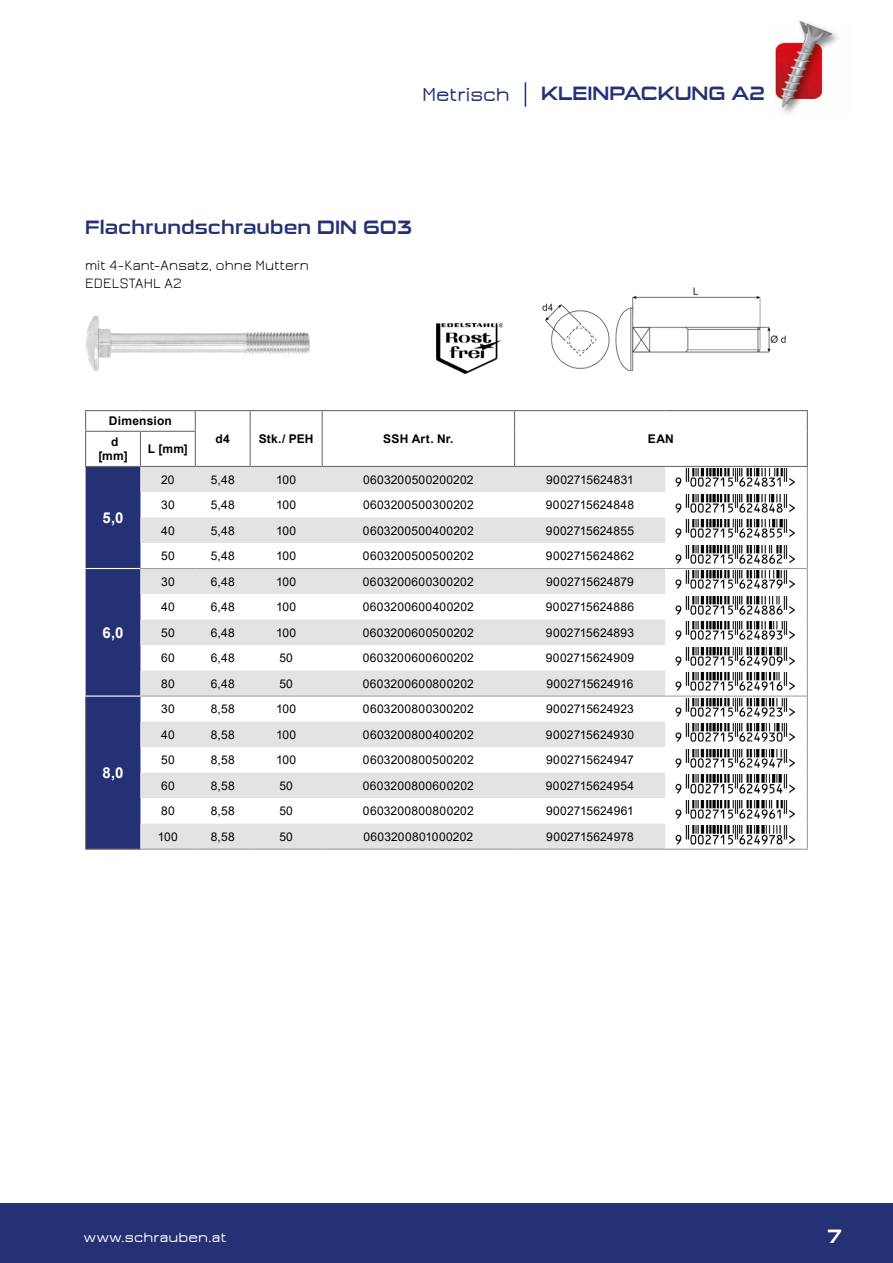
<style>
.page{position:relative;width:893px;height:1263px;background:#fff}
.page>*{position:absolute;margin:0;border:0;box-sizing:border-box;transform-origin:0 0}
.t1{font:600 21px "Jura";letter-spacing:-.005em;color:#253175}
.t2{font:19.5px "Sui Generis Rg SSH";letter-spacing:.005em;color:#253175}
.t3{font:19.5px "Sui Generis Rg SSH";color:#fff}
.t4{font:15px/18px "Jura";letter-spacing:.005em;color:#000}
.t5{font:600 15px "Jura";letter-spacing:.005em;color:#fff}
.t6{font:700 15px "Arial";color:#fff}
.t7{font:12px "Arial";letter-spacing:.02em;color:#000}
.t8{font:700 12px/20.7px "Arial";letter-spacing:.02em;color:#000}
</style>
<div class="page">
<div style="left:0;top:1203px;width:893px;height:60px;background:#253175"></div>
<img style="left:774px;top:21px;width:64px;height:93px">
<svg style="left:525px;top:82px;width:1px;height:25px"></svg>
<img style="left:436px;top:324px;width:66px;height:50px">
<img style="left:86px;top:316px;width:224px;height:55px">
<svg style="left:140px;top:467px;width:525px;height:382px;fill:#e3e3e4"></svg>
<svg style="left:665px;top:467px;width:142px;height:382px"></svg>
<svg style="left:195px;top:411px;width:1px;height:20px"></svg>
<svg style="left:250px;top:411px;width:1px;height:20px"></svg>
<svg style="left:322px;top:411px;width:1px;height:20px"></svg>
<svg style="left:514px;top:411px;width:1px;height:20px"></svg>
<hr style="left:85px;top:431px;width:55px;height:1px;background:#706f6f">
<hr style="left:140px;top:431px;width:56px;height:1px;background:#706f6f">
<hr style="left:140px;top:432px;width:1px;height:34px;background:#706f6f">
<hr style="left:195px;top:432px;width:1px;height:34px;background:#706f6f">
<hr style="left:250px;top:431px;width:1px;height:35px;background:#706f6f">
<hr style="left:322px;top:431px;width:1px;height:35px;background:#706f6f">
<hr style="left:514px;top:431px;width:1px;height:35px;background:#706f6f">
<svg style="left:807px;top:467px;width:1px;height:382px"></svg>
<hr style="left:140px;top:849px;width:55px;height:1px;background:#9d9d9c">
<hr style="left:195px;top:849px;width:55px;height:1px;background:#9d9d9c">
<hr style="left:250px;top:849px;width:72px;height:1px;background:#9d9d9c">
<hr style="left:322px;top:849px;width:192px;height:1px;background:#9d9d9c">
<hr style="left:514px;top:849px;width:151px;height:1px;background:#9d9d9c">
<hr style="left:665px;top:849px;width:143px;height:1px;background:#9d9d9c">
<hr style="left:85px;top:410px;width:55px;height:1px;background:#706f6f">
<svg style="left:85px;top:411px;width:1px;height:20px"></svg>
<hr style="left:140px;top:410px;width:55px;height:1px;background:#706f6f">
<hr style="left:195px;top:410px;width:55px;height:1px;background:#706f6f">
<hr style="left:250px;top:410px;width:72px;height:1px;background:#706f6f">
<hr style="left:322px;top:410px;width:192px;height:1px;background:#706f6f">
<hr style="left:514px;top:410px;width:151px;height:1px;background:#706f6f">
<hr style="left:665px;top:410px;width:143px;height:1px;background:#706f6f">
<svg style="left:807px;top:411px;width:1px;height:20px"></svg>
<hr style="left:85px;top:432px;width:1px;height:34px;background:#706f6f">
<hr style="left:807px;top:431px;width:1px;height:35px;background:#706f6f">
<hr style="left:140px;top:466px;width:55px;height:1px;background:#706f6f">
<hr style="left:195px;top:466px;width:55px;height:1px;background:#706f6f">
<hr style="left:250px;top:466px;width:72px;height:1px;background:#706f6f">
<hr style="left:322px;top:466px;width:192px;height:1px;background:#706f6f">
<hr style="left:514px;top:466px;width:151px;height:1px;background:#706f6f">
<hr style="left:665px;top:466px;width:143px;height:1px;background:#706f6f">
<hr style="left:140px;top:568px;width:55px;height:1px;background:#9d9d9c">
<hr style="left:195px;top:568px;width:55px;height:1px;background:#9d9d9c">
<hr style="left:250px;top:568px;width:72px;height:1px;background:#9d9d9c">
<hr style="left:322px;top:568px;width:192px;height:1px;background:#9d9d9c">
<hr style="left:514px;top:568px;width:151px;height:1px;background:#9d9d9c">
<hr style="left:665px;top:568px;width:142px;height:1px;background:#9d9d9c">
<hr style="left:140px;top:696px;width:55px;height:1px;background:#9d9d9c">
<hr style="left:195px;top:696px;width:55px;height:1px;background:#9d9d9c">
<hr style="left:250px;top:696px;width:72px;height:1px;background:#9d9d9c">
<hr style="left:322px;top:696px;width:192px;height:1px;background:#9d9d9c">
<hr style="left:514px;top:696px;width:151px;height:1px;background:#9d9d9c">
<hr style="left:665px;top:696px;width:142px;height:1px;background:#9d9d9c">
<svg style="left:85px;top:466px;width:55px;height:383px;background:#2f3b79"></svg>
<hr style="left:85px;top:849px;width:55px;height:1px;background:#706f6f">
<hr style="left:85px;top:695px;width:55px;height:2px;background:#fff">
<img style="left:674px;top:469px;width:125px;height:21px">
<img style="left:674px;top:494px;width:125px;height:21px">
<img style="left:674px;top:520px;width:125px;height:21px">
<img style="left:674px;top:545px;width:125px;height:21px">
<img style="left:674px;top:571px;width:125px;height:21px">
<img style="left:674px;top:596px;width:125px;height:21px">
<img style="left:674px;top:622px;width:125px;height:21px">
<img style="left:674px;top:647px;width:125px;height:21px">
<img style="left:674px;top:673px;width:125px;height:21px">
<img style="left:674px;top:698px;width:125px;height:21px">
<img style="left:674px;top:724px;width:125px;height:21px">
<img style="left:674px;top:749px;width:125px;height:21px">
<img style="left:674px;top:775px;width:125px;height:21px">
<img style="left:674px;top:800px;width:125px;height:21px">
<img style="left:674px;top:826px;width:125px;height:21px">
<img style="left:542px;top:287px;width:244px;height:84px">
<h1 class="t1" style="left:422px;top:83px;width:89px">Metrisch</h1>
<h2 class="t2" style="left:541px;top:82px;width:225px">KLEINPACKUNG A2</h2>
<h2 class="t2" style="left:85px;top:216px;width:328px">Flachrundschrauben DIN 603</h2>
<p class="t4" style="left:85px;top:256px;width:225px">mit 4-Kant-Ansatz, ohne Muttern<br>EDELSTAHL A2</p>
<p class="t8" style="left:109px;top:411px;width:64px">Dimension d</p>
<p class="t8" style="left:148px;top:439px;width:42px">L [mm]</p>
<p class="t8" style="left:98px;top:446px;width:31px">[mm]</p>
<p class="t8" style="left:216px;top:428px;width:16px">d4</p>
<p class="t8" style="left:259px;top:428px;width:56px">Stk./ PEH</p>
<p class="t8" style="left:383px;top:428px;width:72px">SSH Art. Nr.</p>
<p class="t8" style="left:648px;top:428px;width:27px">EAN</p>
<p class="t6" style="left:103px;top:507px;width:22px">5,0</p>
<p class="t6" style="left:103px;top:622px;width:22px">6,0</p>
<p class="t6" style="left:103px;top:762px;width:22px">8,0</p>
<p class="t7" style="left:161px;top:471px;width:15px">20</p>
<p class="t7" style="left:211px;top:471px;width:25px">5,48</p>
<p class="t7" style="left:276px;top:471px;width:22px">100</p>
<p class="t7" style="left:363px;top:471px;width:112px">0603200500200202</p>
<p class="t7" style="left:546px;top:471px;width:89px">9002715624831</p>
<p class="t7" style="left:161px;top:497px;width:15px">30</p>
<p class="t7" style="left:211px;top:497px;width:25px">5,48</p>
<p class="t7" style="left:276px;top:497px;width:22px">100</p>
<p class="t7" style="left:363px;top:497px;width:112px">0603200500300202</p>
<p class="t7" style="left:546px;top:497px;width:90px">9002715624848</p>
<p class="t7" style="left:161px;top:522px;width:15px">40</p>
<p class="t7" style="left:211px;top:522px;width:25px">5,48</p>
<p class="t7" style="left:276px;top:522px;width:22px">100</p>
<p class="t7" style="left:363px;top:522px;width:112px">0603200500400202</p>
<p class="t7" style="left:546px;top:522px;width:90px">9002715624855</p>
<p class="t7" style="left:161px;top:548px;width:15px">50</p>
<p class="t7" style="left:211px;top:548px;width:25px">5,48</p>
<p class="t7" style="left:276px;top:548px;width:22px">100</p>
<p class="t7" style="left:363px;top:548px;width:112px">0603200500500202</p>
<p class="t7" style="left:546px;top:548px;width:90px">9002715624862</p>
<p class="t7" style="left:161px;top:573px;width:15px">30</p>
<p class="t7" style="left:211px;top:573px;width:25px">6,48</p>
<p class="t7" style="left:276px;top:573px;width:22px">100</p>
<p class="t7" style="left:363px;top:573px;width:112px">0603200600300202</p>
<p class="t7" style="left:546px;top:573px;width:89px">9002715624879</p>
<p class="t7" style="left:161px;top:599px;width:15px">40</p>
<p class="t7" style="left:211px;top:599px;width:25px">6,48</p>
<p class="t7" style="left:276px;top:599px;width:22px">100</p>
<p class="t7" style="left:363px;top:599px;width:113px">0603200600400202</p>
<p class="t7" style="left:546px;top:599px;width:90px">9002715624886</p>
<p class="t7" style="left:161px;top:624px;width:15px">50</p>
<p class="t7" style="left:211px;top:624px;width:25px">6,48</p>
<p class="t7" style="left:276px;top:624px;width:22px">100</p>
<p class="t7" style="left:363px;top:624px;width:112px">0603200600500202</p>
<p class="t7" style="left:546px;top:624px;width:90px">9002715624893</p>
<p class="t7" style="left:161px;top:650px;width:15px">60</p>
<p class="t7" style="left:211px;top:650px;width:25px">6,48</p>
<p class="t7" style="left:279px;top:650px;width:15px">50</p>
<p class="t7" style="left:363px;top:650px;width:113px">0603200600600202</p>
<p class="t7" style="left:546px;top:650px;width:90px">9002715624909</p>
<p class="t7" style="left:161px;top:675px;width:15px">80</p>
<p class="t7" style="left:211px;top:675px;width:25px">6,48</p>
<p class="t7" style="left:279px;top:675px;width:15px">50</p>
<p class="t7" style="left:363px;top:675px;width:113px">0603200600800202</p>
<p class="t7" style="left:546px;top:675px;width:89px">9002715624916</p>
<p class="t7" style="left:161px;top:701px;width:15px">30</p>
<p class="t7" style="left:211px;top:701px;width:26px">8,58</p>
<p class="t7" style="left:276px;top:701px;width:22px">100</p>
<p class="t7" style="left:363px;top:701px;width:112px">0603200800300202</p>
<p class="t7" style="left:546px;top:701px;width:89px">9002715624923</p>
<p class="t7" style="left:161px;top:726px;width:15px">40</p>
<p class="t7" style="left:211px;top:726px;width:26px">8,58</p>
<p class="t7" style="left:276px;top:726px;width:22px">100</p>
<p class="t7" style="left:363px;top:726px;width:112px">0603200800400202</p>
<p class="t7" style="left:546px;top:726px;width:90px">9002715624930</p>
<p class="t7" style="left:161px;top:752px;width:15px">50</p>
<p class="t7" style="left:211px;top:752px;width:26px">8,58</p>
<p class="t7" style="left:276px;top:752px;width:22px">100</p>
<p class="t7" style="left:363px;top:752px;width:112px">0603200800500202</p>
<p class="t7" style="left:546px;top:752px;width:89px">9002715624947</p>
<p class="t7" style="left:161px;top:777px;width:15px">60</p>
<p class="t7" style="left:211px;top:777px;width:26px">8,58</p>
<p class="t7" style="left:279px;top:777px;width:15px">50</p>
<p class="t7" style="left:363px;top:777px;width:113px">0603200800600202</p>
<p class="t7" style="left:546px;top:777px;width:90px">9002715624954</p>
<p class="t7" style="left:161px;top:803px;width:15px">80</p>
<p class="t7" style="left:211px;top:803px;width:26px">8,58</p>
<p class="t7" style="left:279px;top:803px;width:15px">50</p>
<p class="t7" style="left:363px;top:803px;width:112px">0603200800800202</p>
<p class="t7" style="left:546px;top:803px;width:89px">9002715624961</p>
<p class="t7" style="left:158px;top:828px;width:22px">100</p>
<p class="t7" style="left:211px;top:828px;width:26px">8,58</p>
<p class="t7" style="left:279px;top:828px;width:15px">50</p>
<p class="t7" style="left:363px;top:828px;width:111px">0603200801000202</p>
<p class="t7" style="left:546px;top:828px;width:89px">9002715624978</p>
<p class="t5" style="left:84px;top:1230px;width:144px">www.schrauben.at</p>
<h2 class="t3" style="left:828px;top:1225px;width:16px">7</h2>
</div>
